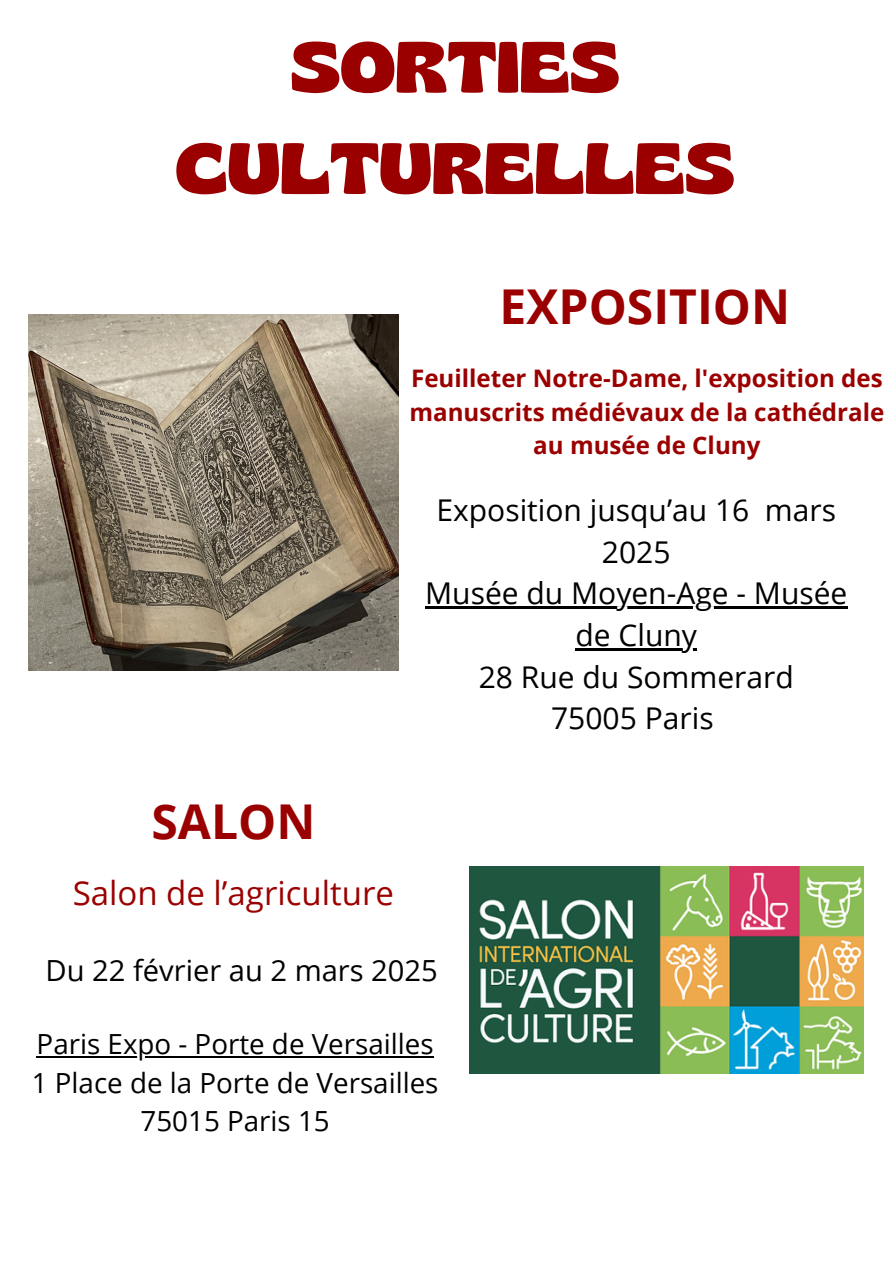
<style>
.page{position:relative;width:894px;height:1264px;background:#fff}
.page>*{position:absolute;margin:0;border:0;box-sizing:border-box;transform-origin:0 0}
.t1{font:700 72px/101.2px "Gliker";color:#9b0000;text-align:center}
.t2{font:700 48px "Open Sans";color:#9b0000}
.t3{font:33px "Open Sans";color:#9b0000}
.t4{font:30px/41.7px "Open Sans";color:#000;text-align:center}
.t5{font:29.1px "Open Sans";color:#000}
.t6{font:27.75px/38.7px "Open Sans";color:#000;text-align:center}
.t7{font:700 24.15px/33.8px "Open Sans";color:#9b0000;text-align:center}
</style>
<div class="page">
<img style="left:28px;top:315px;width:370px;height:355px">
<img style="left:469px;top:866px;width:394px;height:207px">
<hr style="left:425px;top:606px;width:422px;height:3px;background:#000">
<hr style="left:575px;top:648px;width:121px;height:2px;background:#000">
<hr style="left:37px;top:1055px;width:396px;height:2px;background:#000">
<h1 class="t1" style="left:175px;top:14px;width:560px">SORTIES<br>CULTURELLES</h1>
<p class="t2" style="left:499px;top:272px;width:292px">EXPOSITION</p>
<h2 class="t7" style="left:409px;top:361px;width:476px">Feuilleter Notre-Dame, l'exposition des manuscrits médiévaux de la cathédrale au musée de Cluny</h2>
<p class="t4" style="left:436px;top:488px;width:401px">Exposition jusqu’au 16 mars<br>2025</p>
<h3 class="t4" style="left:425px;top:572px;width:423px">Musée du Moyen-Age - Musée</h3>
<h2 class="t4" style="left:478px;top:613px;width:316px">de Cluny<br>28 Rue du Sommerard<br>75005 Paris</h2>
<h3 class="t2" style="left:151px;top:787px;width:165px">SALON</h3>
<h4 class="t3" style="left:73px;top:869px;width:323px">Salon de l’agriculture</h4>
<h4 class="t5" style="left:45px;top:950px;width:394px">Du 22 février au 2 mars 2025</h4>
<p class="t6" style="left:32px;top:1023px;width:408px">Paris Expo - Porte de Versailles<br>1 Place de la Porte de Versailles<br>75015 Paris 15</p>
</div>
